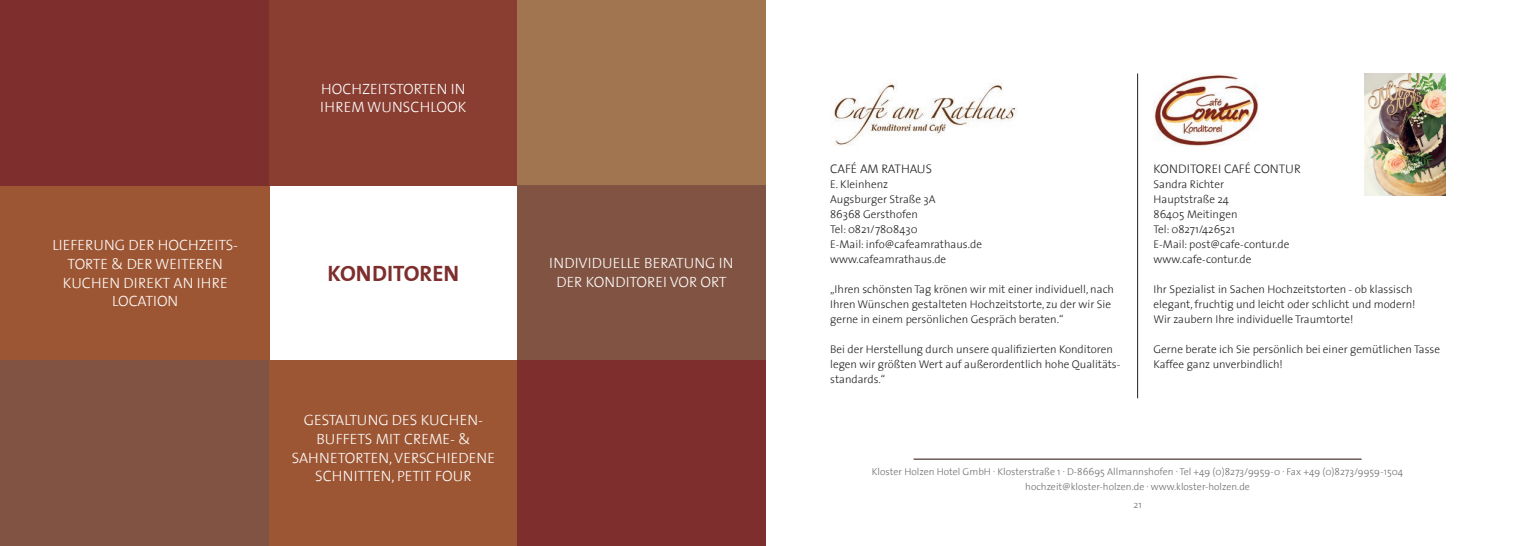
<style>
.page{position:relative;width:1531px;height:546px;background:#fff}
.page>*{position:absolute;margin:0;border:0;box-sizing:border-box;transform-origin:0 0}
.t1{font:700 22.5px "The Sans Plain";color:#7d2e2d}
.t2{font:300 15px/18.8px "The Sans";color:#fff;text-align:center}
.t3{font:300 12.5px "The Sans";color:#231f20}
.t4{font:300 11.25px/15px "The Sans";color:#231f20}
.t5{font:300 10px/15px "The Sans";color:#6c6d70;text-align:center}
</style>
<div class="page">
<div style="left:0;top:0;width:269px;height:185px;background:#7d2e2d"></div>
<div style="left:0;top:185px;width:269px;height:175px;background:#9d5633"></div>
<div style="left:0;top:360px;width:269px;height:186px;background:#815342"></div>
<div style="left:269px;top:0;width:248px;height:185px;background:#893e31"></div>
<div style="left:269px;top:360px;width:248px;height:186px;background:#9d5633"></div>
<div style="left:517px;top:0;width:248px;height:185px;background:#a07550"></div>
<div style="left:517px;top:185px;width:248px;height:175px;background:#815342"></div>
<div style="left:517px;top:360px;width:248px;height:186px;background:#7d2e2d"></div>
<hr style="left:913px;top:459px;width:448px;height:1px;background:#230d02">
<img style="left:834px;top:80px;width:183px;height:66px">
<img style="left:1153px;top:73px;width:106px;height:73px">
<hr style="left:1137px;top:73px;width:1px;height:325px;background:#231f20">
<img style="left:1365px;top:73px;width:81px;height:122px">
<h2 class="t2" style="left:52px;top:235px;width:187px">LIEFERUNG DER HOCHZEITS-<br>TORTE &amp; DER WEITEREN<br>KUCHEN DIREKT AN IHRE<br>LOCATION</h2>
<h2 class="t2" style="left:320px;top:79px;width:148px;text-align:left">HOCHZEITSTORTEN IN<br>IHREM WUNSCHLOOK</h2>
<h1 class="t1" style="left:327px;top:255px;width:133px">KONDITOREN</h1>
<h2 class="t2" style="left:292px;top:410px;width:205px">GESTALTUNG DES KUCHEN-<br>BUFFETS MIT CREME- &amp;<br>SAHNETORTEN, VERSCHIEDENE<br>SCHNITTEN, PETIT FOUR</h2>
<h2 class="t2" style="left:549px;top:253px;width:186px">INDIVIDUELLE BERATUNG IN<br>DER KONDITOREI VOR ORT</h2>
<p class="t3" style="left:830px;top:158px;width:103px">CAFÉ AM RATHAUS</p>
<p class="t4" style="left:830px;top:176px;width:153px">E. Kleinhenz<br>Augsburger Straße 3A<br>86368 Gersthofen<br>Tel: 0821/7808430<br>E-Mail: info@cafeamrathaus.de www.cafeamrathaus.de</p>
<p class="t4" style="left:830px;top:281px;width:285px">„Ihren schönsten Tag krönen wir mit einer individuell, nach<br>Ihren Wünschen gestalteten Hochzeitstorte, zu der wir Sie gerne in einem persönlichen Gespräch beraten.“</p>
<p class="t4" style="left:830px;top:341px;width:292px">Bei der Herstellung durch unsere qualifizierten Konditoren legen wir größten Wert auf außerordentlich hohe Qualitäts&shy;standards.“</p>
<p class="t3" style="left:1153px;top:158px;width:149px">KONDITOREI CAFÉ CONTUR</p>
<p class="t4" style="left:1153px;top:176px;width:137px">Sandra Richter<br>Hauptstraße 24<br>86405 Meitingen<br>Tel: 08271/426521<br>E-Mail: post@cafe-contur.de www.cafe-contur.de</p>
<p class="t4" style="left:1153px;top:281px;width:263px">Ihr Spezialist in Sachen Hochzeitstorten - ob klassisch elegant, fruchtig und leicht oder schlicht und modern!<br>Wir zaubern Ihre individuelle Traumtorte!</p>
<p class="t4" style="left:1153px;top:341px;width:288px">Gerne berate ich Sie persönlich bei einer gemütlichen Tasse<br>Kaffee ganz unverbindlich!</p>
<p class="t5" style="left:872px;top:464px;width:533px">Kloster Holzen Hotel GmbH . Klosterstraße 1 . D-86695 Allmannshofen . Tel +49 (0)8273/9959-0 . Fax +49 (0)8273/9959-1504 hochzeit@kloster-holzen.de . www.kloster-holzen.de</p>
<p class="t5" style="left:1133px;top:496px;width:10px">21</p>
</div>
